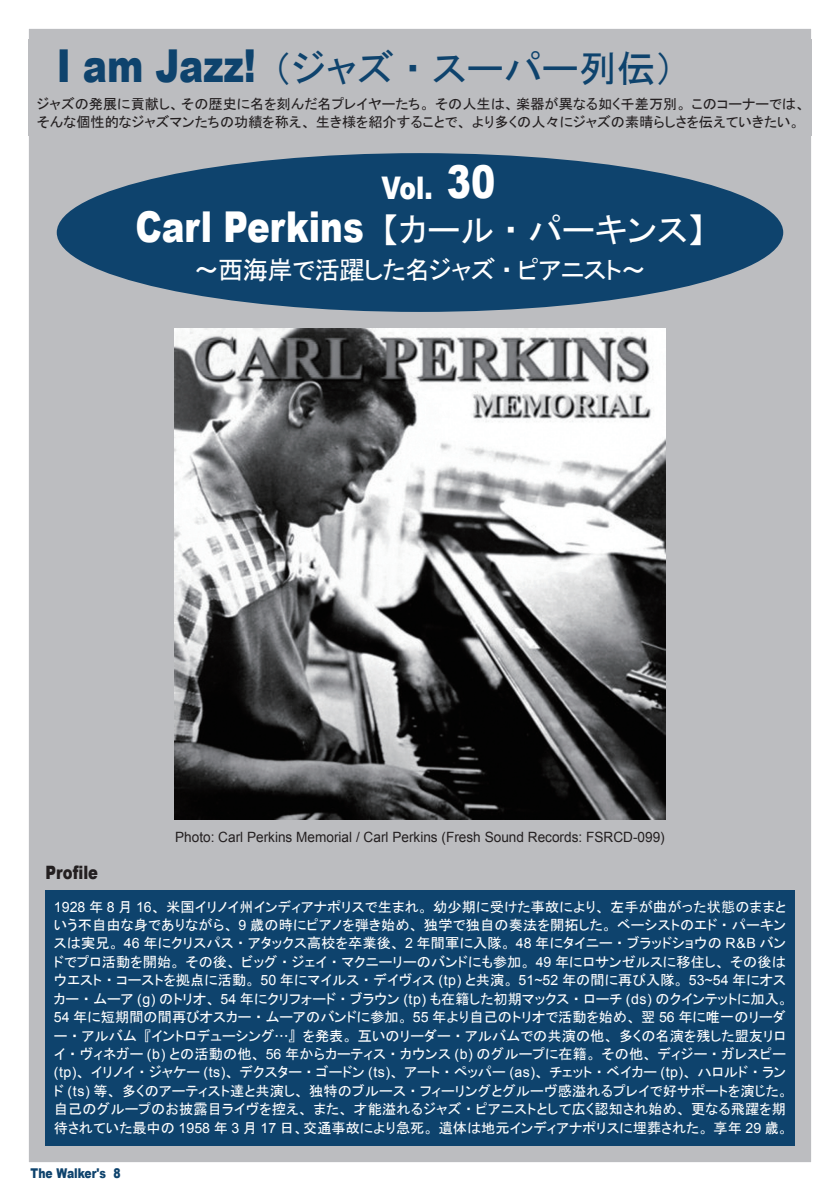
<style>
.page{position:relative;width:840px;height:1191px;background:#fff}
.page>*{position:absolute;margin:0;border:0;box-sizing:border-box;transform-origin:0 0}
.t1{font:900 45.4px "Arial";color:#fff;scale:.8 1}
.t2{font:900 42.6px "Arial";color:#fff;scale:.8 1}
.t3{font:38.2px "MSP Gothic";color:#0e436d}
.t4{font:900 31.2px "Arial";color:#fff;scale:.8 1}
.t5{font:25.6px "MSP Gothic";letter-spacing:-.03em;color:#fff}
.t6{font:900 18.4px "Arial";color:#231f20;scale:.8 1}
.t7{font:14.2px/18.4px "MSP Gothic";letter-spacing:.005em;color:#fff}
.t8{font:14.2px/18.4px "MSP Gothic";color:#231f20}
.t9{font:14.2px "Arial";color:#231f20;scale:.96 1}
.t10{font:900 13.4px "Arial";color:#0e436d;scale:.8 1}
.s1{font-family:"Arial";font-weight:900;font-size:45.4px}
.s2{font-family:"Comic Sans MS";font-weight:700;font-size:42.6px;color:#0e436d}
.s3{font-family:"MSP Gothic";font-weight:400;font-size:34px}
.s4{font-family:"Arial"}
</style>
<div class="page">
<div style="left:28px;top:28px;width:783px;height:1134px;background:#bcbdc0"></div>
<div style="left:57px;top:153px;width:725px;height:159px;background:#0e436d;border-radius:50%"></div>
<div style="left:45px;top:890px;width:749px;height:255px;background:#0e436d"></div>
<img style="left:174px;top:329px;width:491px;height:490px">
<h3 class="t3" style="left:57px;top:50px;width:619px"><span class="s1">I am Jazz!</span> （ジャズ・スーパー列伝）</h3>
<p class="t8" style="left:37px;top:94px;width:769px">ジャズの発展に貢献し、その歴史に名を刻んだ名プレイヤーたち。その人生は、楽器が異なる如く千差万別。このコーナーでは、そんな個性的なジャズマンたちの功績を称え、生き様を紹介することで、より多くの人々にジャズの素晴らしさを伝えていきたい。</p>
<h1 class="t1" style="left:446px;top:149px;width:62px">30</h1>
<h3 class="t4" style="left:381px;top:165px;width:98px">Vol.<span class="s2">9</span></h3>
<h2 class="t2" style="left:135px;top:195px;width:712px">Carl Perkins <span class="s3">【カール・パーキンス】</span></h2>
<h3 class="t5" style="left:194px;top:257px;width:453px">～西海岸で活躍した名ジャズ・ピアニスト～</h3>
<p class="t9" style="left:175px;top:827px;width:511px">Photo: Carl Perkins Memorial / Carl Perkins (Fresh Sound Records: FSRCD-099)</p>
<p class="t6" style="left:45px;top:858px;width:67px">Profile</p>
<p class="t7" style="left:54px;top:897px;width:735px"><span class="s4">1928</span> 年 <span class="s4">8</span> 月 <span class="s4">16</span>、米国イリノイ州インディアナポリスで生まれ。幼少期に受けた事故により、左手が曲がった状態のままという不自由な身でありながら、 <span class="s4">9</span> 歳の時にピアノを弾き始め、独学で独自の奏法を開拓した。ベーシストのエド・パーキンスは実兄。 <span class="s4">46</span> 年にクリスパス・アタックス高校を卒業後、 <span class="s4">2</span> 年間軍に入隊。 <span class="s4">48</span> 年にタイニー・ブラッドショウの <span class="s4">R&amp;B</span> バンドでプロ活動を開始。その後、ビッグ・ジェイ・マクニーリーのバンドにも参加。 <span class="s4">49</span> 年にロサンゼルスに移住し、その後はウエスト・コーストを拠点に活動。 <span class="s4">50</span> 年にマイルス・デイヴィス <span class="s4">(tp)</span> と共演。 <span class="s4">51~52</span> 年の間に再び入隊。 <span class="s4">53~54</span> 年にオスカー・ムーア <span class="s4">(g)</span> のトリオ、 <span class="s4">54</span> 年にクリフォード・ブラウン <span class="s4">(tp)</span> も在籍した初期マックス・ローチ <span class="s4">(ds)</span> のクインテットに加入。<span class="s4">54</span> 年に短期間の間再びオスカー・ムーアのバンドに参加。 <span class="s4">55</span> 年より自己のトリオで活動を始め、翌 <span class="s4">56</span> 年に唯一のリーダー・アルバム『イントロデューシング…』を発表。互いのリーダー・アルバムでの共演の他、多くの名演を残した盟友リロイ・ヴィネガー <span class="s4">(b)</span> との活動の他、 <span class="s4">56</span> 年からカーティス・カウンス <span class="s4">(b)</span> のグループに在籍。その他、ディジー・ガレスピー<span class="s4">(tp)</span>、イリノイ・ジャケー <span class="s4">(ts)</span>、デクスター・ゴードン <span class="s4">(ts)</span>、アート・ペッパー <span class="s4">(as)</span>、チェット・ベイカー <span class="s4">(tp)</span>、ハロルド・ランド <span class="s4">(ts)</span> 等、多くのアーティスト達と共演し、独特のブルース・フィーリングとグルーヴ感溢れるプレイで好サポートを演じた。自己のグループのお披露目ライヴを控え、また、才能溢れるジャズ・ピアニストとして広く認知され始め、更なる飛躍を期待されていた最中の <span class="s4">1958</span> 年 <span class="s4">3</span> 月 <span class="s4">17</span> 日、交通事故により急死。遺体は地元インディアナポリスに埋葬された。享年 <span class="s4">29</span> 歳。</p>
<p class="t10" style="left:30px;top:1163px;width:114px">The Walker's 8</p>
</div>
